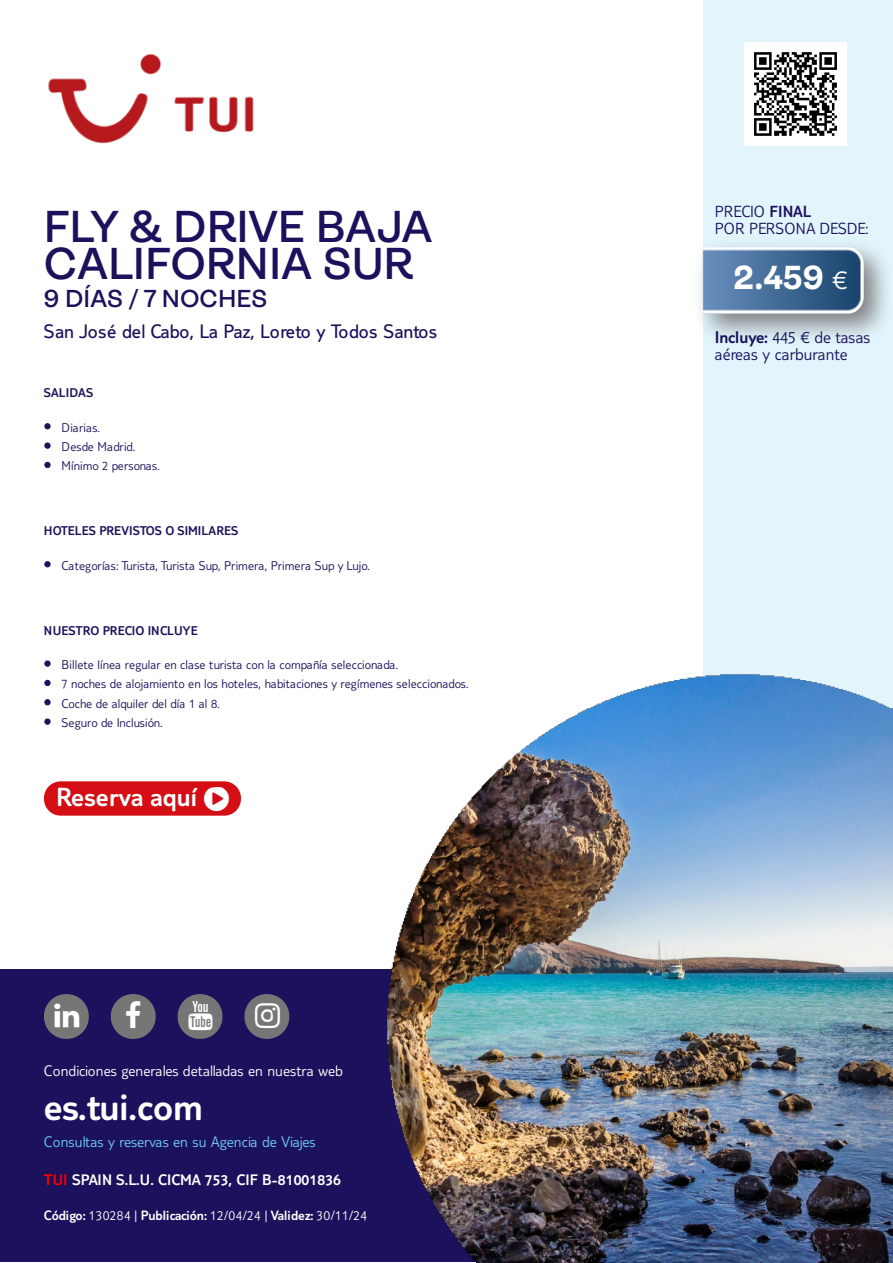
<style>
.page{position:relative;width:893px;height:1263px;background:#fff}
.page>*{position:absolute;margin:0;border:0;box-sizing:border-box;transform-origin:0 0}
.t1{font:600 44.85px/36.9px "Ambit";color:#1b115c}
.t2{font:300 39.6px "TUI Type";letter-spacing:.005em;color:#fff}
.t3{font:700 33.45px "Ambit";color:#fff}
.t4{font:300 27.3px "TUI Type";letter-spacing:.005em;color:#fff}
.t5{font:600 24.6px "Ambit";letter-spacing:.01em;color:#1b115c}
.t6{font:20.25px "TUI Type";color:#1b115c}
.t7{font:300 17.55px/17.5px "TUI Type";letter-spacing:.005em;color:#1b115c}
.t8{font:300 16.65px/16.6px "TUI Type";color:#1b115c}
.t9{font:300 15.75px "TUI Type";letter-spacing:.01em;color:#fff}
.t10{font:300 15.75px "TUI Type";letter-spacing:.01em;color:#70cbf4}
.t11{font:300 15.75px "TUI Type";letter-spacing:.01em;color:#fff}
.t12{font:300 14.1px "TUI Type";letter-spacing:-.005em;color:#fff}
.t13{font:300 13.2px/19.4px "TUI Type";letter-spacing:.01em;color:#1b115c}
.t14{font:300 13.2px "TUI Type";letter-spacing:.015em;color:#1b115c}
.s1{color:#f00}
.s2{font-style:inherit}
.s3{font-family:"TUI Type";font-weight:300;font-size:28.2px}
</style>
<div class="page">
<svg style="left:44px;top:423px;width:7px;height:6px"></svg>
<svg style="left:44px;top:443px;width:7px;height:6px"></svg>
<svg style="left:44px;top:462px;width:7px;height:6px"></svg>
<svg style="left:44px;top:561px;width:7px;height:6px"></svg>
<svg style="left:44px;top:661px;width:7px;height:6px"></svg>
<svg style="left:44px;top:680px;width:7px;height:6px"></svg>
<svg style="left:44px;top:699px;width:7px;height:6px"></svg>
<svg style="left:44px;top:719px;width:7px;height:6px"></svg>
<div style="left:44px;top:781px;width:197px;height:35px;background:#d40e14;border-radius:17px"></div>
<div style="left:702px;top:0;width:190px;height:1262px;background:#e2f5fd"></div>
<img style="left:744px;top:42px;width:102px;height:103px">
<img style="left:700px;top:236px;width:187px;height:110px">
<img style="left:702px;top:247px;width:161px;height:67px">
<div style="left:0;top:969px;width:892px;height:293px;background:#1b115c"></div>
<div style="left:44px;top:994px;width:45px;height:45px;background:#767676;border-radius:22px"></div>
<div style="left:111px;top:994px;width:45px;height:45px;background:#767676;border-radius:22px"></div>
<div style="left:178px;top:994px;width:44px;height:45px;background:#767676;border-radius:22px"></div>
<div style="left:244px;top:994px;width:45px;height:45px;background:#767676;border-radius:22px"></div>
<img style="left:387px;top:672px;width:505px;height:590px">
<img style="left:48px;top:54px;width:206px;height:90px">
<h1 class="t1" style="left:44px;top:209px;width:389px">FLY &amp; DRIVE BAJA<br>CALIFORNIA SUR</h1>
<h3 class="t5" style="left:44px;top:285px;width:225px">9 DÍAS / 7 NOCHES</h3>
<h3 class="t6" style="left:44px;top:320px;width:394px">San José del Cabo, La Paz, Loreto y Todos Santos</h3>
<p class="t14" style="left:44px;top:385px;width:51px">SALIDAS</p>
<p class="t13" style="left:62px;top:417px;width:100px">Diarias.<br>Desde Madrid.<br>Mínimo 2 personas.</p>
<p class="t14" style="left:44px;top:523px;width:196px">HOTELES PREVISTOS O SIMILARES</p>
<p class="t13" style="left:62px;top:555px;width:310px">Categorías: Turista, Turista Sup, Primera, Primera Sup y Lujo.</p>
<p class="t14" style="left:44px;top:623px;width:155px">NUESTRO PRECIO INCLUYE</p>
<p class="t13" style="left:62px;top:655px;width:408px">Billete línea regular en clase turista con la compañía seleccionada.<br>7 noches de alojamiento en los hoteles, habitaciones y regímenes seleccionados.<br>Coche de alquiler del día 1 al 8.<br>Seguro de Inclusión.</p>
<h3 class="t4" style="left:56px;top:781px;width:142px">Reserva aquí</h3>
<p class="t9" style="left:44px;top:1062px;width:300px">Condiciones generales detalladas en nuestra web</p>
<h2 class="t2" style="left:44px;top:1084px;width:160px">es.tui.com</h2>
<p class="t10" style="left:44px;top:1133px;width:273px">Consultas y reservas en su Agencia de Viajes</p>
<p class="t11" style="left:44px;top:1171px;width:298px"><span class="s1">TUI</span> SPAIN S.L.U. CICMA 753, CIF B-81001836</p>
<p class="t12" style="left:44px;top:1207px;width:324px">Código: <span class="s2">130284 |</span> Publicación: <span class="s2">12/04/24 |</span> Validez: <span class="s2">30/11/24</span></p>
<p class="t8" style="left:715px;top:203px;width:155px">PRECIO <span class="s2">FINAL<br></span>POR PERSONA DESDE:</p>
<h3 class="t3" style="left:733px;top:259px;width:115px">2.459 <span class="s3">€</span></h3>
<h3 class="t7" style="left:715px;top:328px;width:157px"><span class="s2">Incluye:</span> 445 € de tasas aéreas y carburante</h3>
</div>
